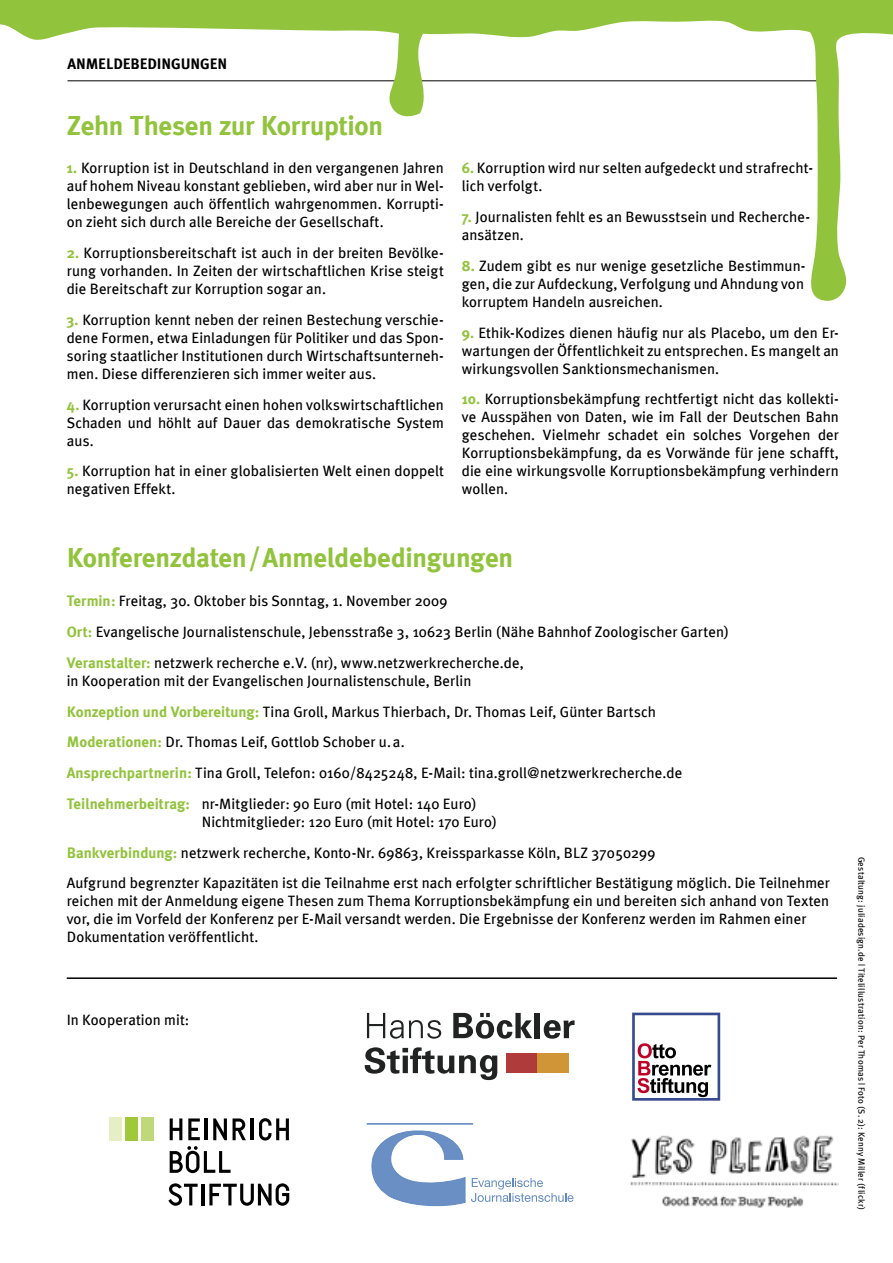
<style>
.page{position:relative;width:893px;height:1263px;background:#fff}
.page>*{position:absolute;margin:0;border:0;box-sizing:border-box;transform-origin:0 0}
.Titel_grün{font:700 27px "Meta Plus";letter-spacing:-.01em;color:#92c33c}
.Fließtext{font:15px/18px "Meta Plus";letter-spacing:.005em;color:#000;text-align:justify}
.Fließtext-2{font:700 15px "Meta Plus";letter-spacing:-.01em;color:#000}
.Fließtext_Programm{font:9px "Meta Plus";letter-spacing:.025em;color:#000}
.s1{font-weight:700;color:#92c33c}
</style>
<div class="page">
<svg style="left:367px;top:1013px;width:74px;height:26px"></svg>
<svg style="left:453px;top:1013px;width:79px;height:26px"></svg>
<div style="left:535px;top:1013px;width:5px;height:25px;background:#212322"></div>
<svg style="left:544px;top:1020px;width:30px;height:19px"></svg>
<svg style="left:364px;top:1047px;width:133px;height:33px"></svg>
<div style="left:506px;top:1053px;width:31px;height:20px;background:#af3b3a"></div>
<div style="left:537px;top:1053px;width:31px;height:20px;background:#cf9536"></div>
<hr style="left:67px;top:977px;width:770px;height:2px;background:#000">
<svg style="left:632px;top:1013px;width:88px;height:88px"></svg>
<img style="left:630px;top:1135px;width:209px;height:73px">
<hr style="left:367px;top:1123px;width:106px;height:2px;background:#618ac2">
<svg style="left:371px;top:1130px;width:202px;height:77px"></svg>
<svg style="left:170px;top:1118px;width:12px;height:22px"></svg>
<svg style="left:188px;top:1118px;width:12px;height:22px"></svg>
<hr style="left:205px;top:1118px;width:3px;height:22px;background:#000">
<svg style="left:213px;top:1118px;width:14px;height:22px"></svg>
<svg style="left:233px;top:1118px;width:13px;height:22px"></svg>
<hr style="left:251px;top:1118px;width:3px;height:22px;background:#000">
<svg style="left:259px;top:1118px;width:30px;height:22px"></svg>
<svg style="left:170px;top:1146px;width:61px;height:27px"></svg>
<svg style="left:168px;top:1183px;width:30px;height:23px"></svg>
<hr style="left:201px;top:1184px;width:3px;height:21px;background:#000">
<svg style="left:209px;top:1183px;width:80px;height:23px"></svg>
<div style="left:141px;top:1117px;width:13px;height:23px;background:#bfd878"></div>
<div style="left:125px;top:1117px;width:13px;height:23px;background:#9fc938"></div>
<div style="left:109px;top:1117px;width:13px;height:23px;background:#e6eec5"></div>
<svg style="left:0;top:0;width:893px;height:301px"></svg>
<p class="Fließtext-2" style="left:67px;top:55px;width:161px">ANMELDEBEDINGUNGEN</p>
<p class="Titel_grün" style="left:67px;top:110px;width:318px">Zehn Thesen zur Korruption</p>
<p class="Fließtext" style="left:67px;top:159px;width:379px"><span class="s1">1.</span> Korruption ist in Deutschland in den vergangenen Jahren auf hohem Niveau konstant geblieben, wird aber nur in Wel&shy;lenbewegungen auch öffentlich wahrgenommen. Korrupti&shy;on zieht sich durch alle Bereiche der Gesellschaft.</p>
<p class="Fließtext" style="left:67px;top:244px;width:379px"><span class="s1">2.</span> Korruptionsbereitschaft ist auch in der breiten Bevölke&shy;rung vorhanden. In Zeiten der wirtschaftlichen Krise steigt die Bereitschaft zur Korruption sogar an.</p>
<p class="Fließtext" style="left:67px;top:311px;width:379px"><span class="s1">3.</span> Korruption kennt neben der reinen Bestechung verschie&shy;dene Formen, etwa Einladungen für Politiker und das Spon&shy;soring staatlicher Institutionen durch Wirtschaftsunterneh&shy;men. Diese differenzieren sich immer weiter aus.</p>
<p class="Fließtext" style="left:67px;top:395px;width:379px"><span class="s1">4.</span> Korruption verursacht einen hohen volkswirtschaftlichen Schaden und höhlt auf Dauer das demokratische System aus.</p>
<p class="Fließtext" style="left:67px;top:462px;width:379px"><span class="s1">5.</span> Korruption hat in einer globalisierten Welt einen doppelt negativen Effekt.</p>
<p class="Fließtext" style="left:462px;top:159px;width:353px"><span class="s1">6.</span> Korruption wird nur selten aufgedeckt und strafrecht&shy;lich verfolgt.</p>
<p class="Fließtext" style="left:462px;top:208px;width:350px"><span class="s1">7.</span> Journalisten fehlt es an Bewusstsein und Recherche&shy;ansätzen.</p>
<p class="Fließtext" style="left:462px;top:257px;width:345px"><span class="s1">8.</span> Zudem gibt es nur wenige gesetzliche Bestimmun&shy;gen, die zur Aufdeckung, Verfolgung und Ahndung von korruptem Handeln ausreichen.</p>
<p class="Fließtext" style="left:462px;top:323px;width:379px"><span class="s1">9.</span> Ethik-Kodizes dienen häufig nur als Placebo, um den Er&shy;wartungen der Öffentlichkeit zu entsprechen. Es mangelt an wirkungsvollen Sanktionsmechanismen.</p>
<p class="Fließtext" style="left:462px;top:390px;width:379px"><span class="s1">10.</span> Korruptionsbekämpfung rechtfertigt nicht das kollekti&shy;ve Ausspähen von Daten, wie im Fall der Deutschen Bahn geschehen. Vielmehr schadet ein solches Vorgehen der Korruptionsbekämpfung, da es Vorwände für jene schafft, die eine wirkungsvolle Korruptionsbekämpfung verhindern wollen.</p>
<p class="Titel_grün" style="left:67px;top:542px;width:448px">Konferenzdaten/Anmeldebedingungen</p>
<p class="Fließtext" style="left:67px;top:592px;width:382px"><span class="s1">Termin:</span> Freitag, 30. Oktober bis Sonntag, 1. November 2009</p>
<p class="Fließtext" style="left:67px;top:623px;width:664px"><span class="s1">Ort:</span> Evangelische Journalistenschule, Jebensstraße 3, 10623 Berlin (Nähe Bahnhof Zoologischer Garten)</p>
<p class="Fließtext" style="left:67px;top:653px;width:458px"><span class="s1">Veranstalter:</span> netzwerk recherche e.V. (nr), www.netzwerkrecherche.de, in Kooperation mit der Evangelischen Journalistenschule, Berlin</p>
<p class="Fließtext" style="left:67px;top:702px;width:591px"><span class="s1">Konzeption und Vorbereitung:</span> Tina Groll, Markus Thierbach, Dr. Thomas Leif, Günter Bartsch</p>
<p class="Fließtext" style="left:67px;top:733px;width:339px"><span class="s1">Moderationen:</span> Dr. Thomas Leif, Gottlob Schober u. a.</p>
<p class="Fließtext" style="left:67px;top:764px;width:617px"><span class="s1">Ansprechpartnerin:</span> Tina Groll, Telefon: 0160/8425248, E-Mail: tina.groll@netzwerkrecherche.de</p>
<p class="Fließtext" style="left:202px;top:794px;width:297px;text-indent:-135px"><span class="s1">Teilnehmerbeitrag:</span> nr-Mitglieder: 90 Euro (mit Hotel: 140 Euro)<br>Nichtmitglieder: 120 Euro (mit Hotel: 170 Euro)</p>
<p class="Fließtext" style="left:67px;top:843px;width:590px"><span class="s1">Bankverbindung:</span> netzwerk recherche, Konto-Nr. 69863, Kreissparkasse Köln, BLZ 37050299</p>
<p class="Fließtext" style="left:67px;top:874px;width:765px;text-align:left">Aufgrund begrenzter Kapazitäten ist die Teilnahme erst nach erfolgter schriftlicher Bestätigung möglich. Die Teilnehmer reichen mit der Anmeldung eigene Thesen zum Thema Korruptionsbekämpfung ein und bereiten sich anhand von Texten vor, die im Vorfeld der Konferenz per E-Mail versandt werden. Die Ergebnisse der Konferenz werden im Rahmen einer Dokumentation veröffentlicht.</p>
<p class="Fließtext" style="left:67px;top:1011px;width:124px">In Kooperation mit:</p>
<p class="Fließtext_Programm" style="left:867px;top:856px;width:355px;rotate:90deg">Gestaltung: juliadesign.de | Titelillustration: Per Thomas | Foto (S. 2): Kenny Miller (flickr)</p>
</div>
